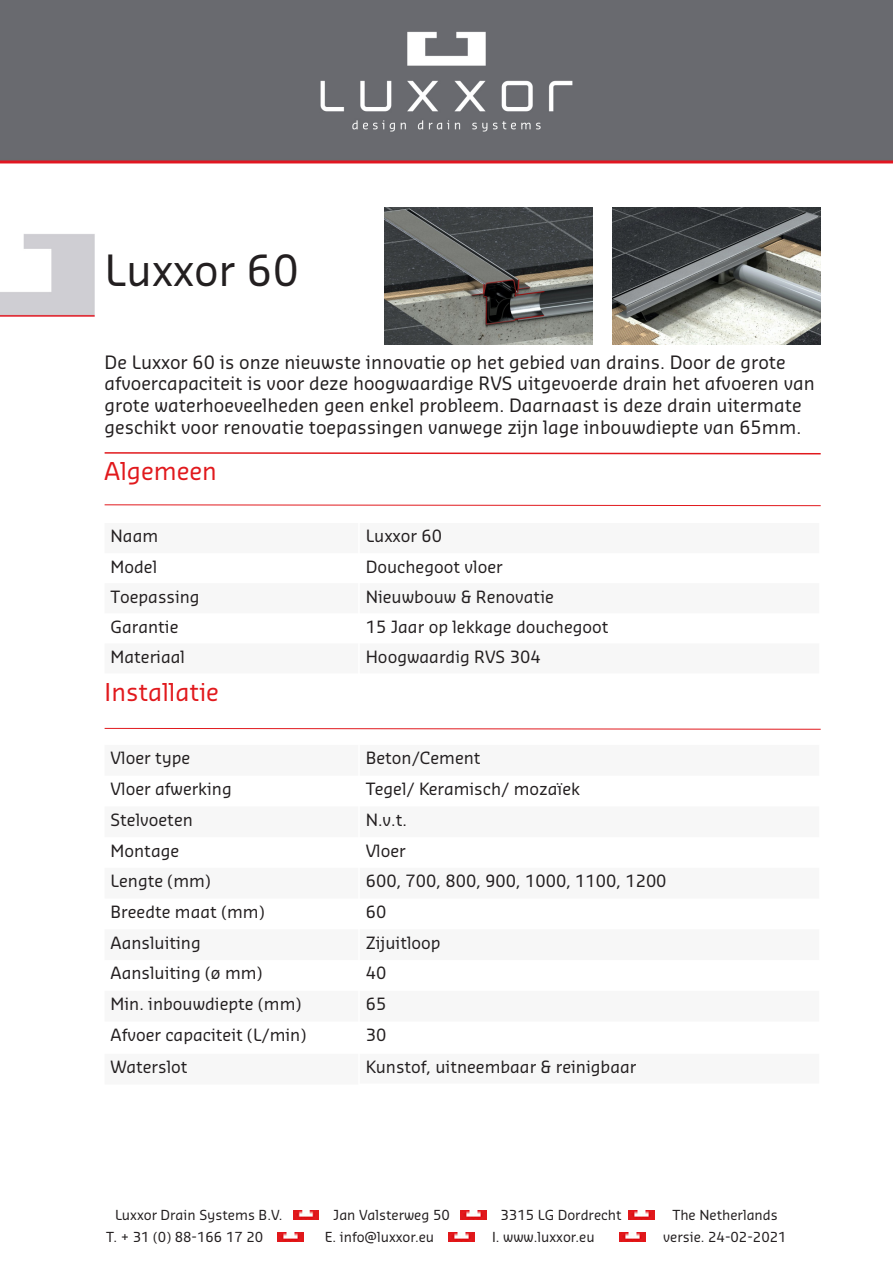
<style>
.page{position:relative;width:893px;height:1263px;background:#fff}
.page>*{position:absolute;margin:0;border:0;box-sizing:border-box;transform-origin:0 0}
.t1{font:42px "Sansa Pro";color:#231f20}
.t2{font:24px "Sansa Pro";color:#e1191d}
.t3{font:18px/21.6px "Sansa Pro";color:#231f20}
.t4{font:16.5px "Sansa Pro";color:#231f20}
.t5{font:13.5px "Sansa Pro";color:#231f20}
</style>
<div class="page">
<img style="left:0;top:0;width:893px;height:1220px">
<svg style="left:103px;top:451px;width:719px;height:4px"></svg>
<svg style="left:104px;top:504px;width:717px;height:2px"></svg>
<svg style="left:105px;top:523px;width:253px;height:150px"></svg>
<svg style="left:360px;top:523px;width:459px;height:150px"></svg>
<svg style="left:105px;top:745px;width:253px;height:339px"></svg>
<svg style="left:360px;top:745px;width:459px;height:338px"></svg>
<img style="left:293px;top:1211px;width:26px;height:9px">
<img style="left:461px;top:1211px;width:25px;height:9px">
<img style="left:629px;top:1211px;width:25px;height:9px">
<img style="left:278px;top:1232px;width:25px;height:9px">
<img style="left:449px;top:1232px;width:25px;height:9px">
<img style="left:620px;top:1232px;width:25px;height:9px">
<svg style="left:104px;top:728px;width:717px;height:2px"></svg>
<img style="left:612px;top:208px;width:209px;height:136px">
<img style="left:384px;top:208px;width:209px;height:136px">
<p class="t1" style="left:105px;top:243px;width:196px">Luxxor 60</p>
<p class="t3" style="left:105px;top:351px;width:712px">De Luxxor 60 is onze nieuwste innovatie op het gebied van drains. Door de grote afvoercapaciteit is voor deze hoogwaardige RVS uitgevoerde drain het afvoeren van grote waterhoeveelheden geen enkel probleem. Daarnaast is deze drain uitermate geschikt voor renovatie toepassingen vanwege zijn lage inbouwdiepte van 65mm.</p>
<p class="t2" style="left:104px;top:455px;width:114px">Algemeen</p>
<p class="t4" style="left:111px;top:525px;width:49px">Naam</p>
<p class="t4" style="left:111px;top:555px;width:48px">Model</p>
<p class="t4" style="left:111px;top:586px;width:91px">Toepassing</p>
<p class="t4" style="left:111px;top:616px;width:69px">Garantie</p>
<p class="t4" style="left:111px;top:646px;width:76px">Materiaal</p>
<p class="t2" style="left:105px;top:676px;width:116px">Installatie</p>
<p class="t4" style="left:111px;top:747px;width:81px">Vloer type</p>
<p class="t4" style="left:111px;top:778px;width:123px">Vloer afwerking</p>
<p class="t4" style="left:111px;top:809px;width:84px">Stelvoeten</p>
<p class="t4" style="left:111px;top:839px;width:70px">Montage</p>
<p class="t4" style="left:111px;top:870px;width:102px">Lengte (mm)</p>
<p class="t4" style="left:111px;top:901px;width:155px">Breedte maat (mm)</p>
<p class="t4" style="left:111px;top:932px;width:92px">Aansluiting</p>
<p class="t4" style="left:111px;top:962px;width:153px">Aansluiting (ø mm)</p>
<p class="t4" style="left:111px;top:993px;width:192px">Min. inbouwdiepte (mm)</p>
<p class="t4" style="left:111px;top:1024px;width:197px">Afvoer capaciteit (L/min)</p>
<p class="t4" style="left:111px;top:1056px;width:78px">Waterslot</p>
<p class="t4" style="left:366px;top:525px;width:78px">Luxxor 60</p>
<p class="t4" style="left:366px;top:555px;width:138px">Douchegoot vloer</p>
<p class="t4" style="left:366px;top:586px;width:190px">Nieuwbouw &amp; Renovatie</p>
<p class="t4" style="left:366px;top:616px;width:244px">15 Jaar op lekkage douchegoot</p>
<p class="t4" style="left:366px;top:646px;width:176px">Hoogwaardig RVS 304</p>
<p class="t4" style="left:366px;top:747px;width:116px">Beton/Cement</p>
<p class="t4" style="left:366px;top:778px;width:216px">Tegel/ Keramisch/ mozaïek</p>
<p class="t4" style="left:366px;top:809px;width:43px">N.v.t.</p>
<p class="t4" style="left:366px;top:839px;width:42px">Vloer</p>
<p class="t4" style="left:366px;top:870px;width:302px">600, 700, 800, 900, 1000, 1100, 1200</p>
<p class="t4" style="left:366px;top:901px;width:22px">60</p>
<p class="t4" style="left:366px;top:932px;width:76px">Zijuitloop</p>
<p class="t4" style="left:366px;top:962px;width:22px">40</p>
<p class="t4" style="left:366px;top:993px;width:22px">65</p>
<p class="t4" style="left:366px;top:1024px;width:22px">30</p>
<p class="t4" style="left:366px;top:1056px;width:272px">Kunstof, uitneembaar &amp; reinigbaar</p>
<p class="t5" style="left:115px;top:1206px;width:169px">Luxxor Drain Systems B.V.</p>
<p class="t5" style="left:333px;top:1206px;width:118px">Jan Valsterweg 50</p>
<p class="t5" style="left:500px;top:1206px;width:123px">3315 LG Dordrecht</p>
<p class="t5" style="left:672px;top:1206px;width:107px">The Netherlands</p>
<p class="t5" style="left:106px;top:1227px;width:159px">T. + 31 (0) 88-166 17 20</p>
<p class="t5" style="left:325px;top:1227px;width:111px">E. info@luxxor.eu</p>
<p class="t5" style="left:492px;top:1227px;width:104px">I. www.luxxor.eu</p>
<p class="t5" style="left:663px;top:1227px;width:125px">versie. 24-02-2021</p>
</div>
